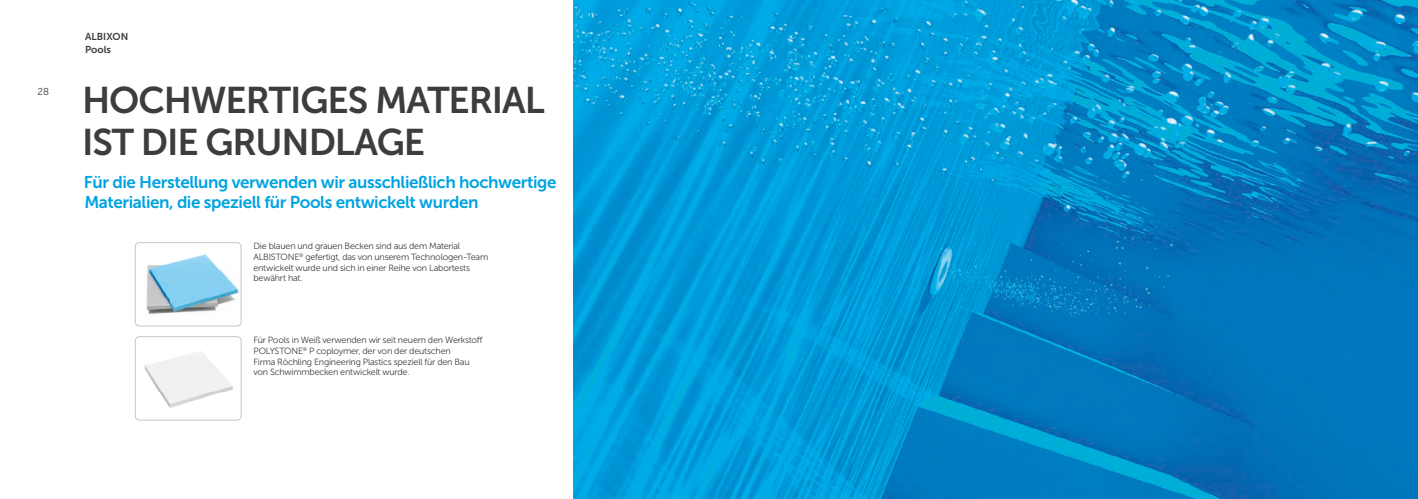
<style>
.page{position:relative;width:1418px;height:499px;background:#fff}
.page>*{position:absolute;margin:0;border:0;box-sizing:border-box;transform-origin:0 0}
.t1{font:37px/42px "Museo Sans 700";letter-spacing:-.03em;color:#3d3d3c}
.t2{font:17px/20.4px "Museo Sans 700";letter-spacing:-.025em;color:#00a3e2}
.t3{font:10px/12.5px "Museo Sans 700";color:#3d3d3c}
.t4{font:10px "Museo Sans 300";color:#3d3d3c}
.t5{font:9px/10.8px "Museo Sans 300";letter-spacing:-.02em;color:#3d3d3c}
</style>
<div class="page">
<img style="left:135px;top:243px;width:106px;height:83px">
<div style="left:135px;top:242px;width:106px;height:84px;border:1px solid #c7c7c6;border-radius:4px"></div>
<img style="left:135px;top:337px;width:106px;height:83px">
<div style="left:135px;top:336px;width:106px;height:84px;border:1px solid #c7c7c6;border-radius:4px"></div>
<img style="left:574px;top:0;width:843px;height:499px">
<p class="t4" style="left:38px;top:87px;width:13px">28</p>
<p class="t3" style="left:85px;top:30px;width:45px">ALBIXON<br>Pools</p>
<h1 class="t1" style="left:82px;top:79px;width:464px">HOCHWERTIGES MATERIAL<br>IST DIE GRUNDLAGE</h1>
<h2 class="t2" style="left:84px;top:172px;width:474px">Für die Herstellung verwenden wir ausschließlich hochwertige<br>Materialien, die speziell für Pools entwickelt wurden</h2>
<p class="t5" style="left:253px;top:240px;width:236px">Die blauen und grauen Becken sind aus dem Material ALBISTONE<sup>®</sup> gefertigt, das von unserem Technologen-Team entwickelt wurde und sich in einer Reihe von Labortests bewährt hat.</p>
<p class="t5" style="left:253px;top:335px;width:231px">Für Pools in Weiß verwenden wir seit neuem den Werkstoff POLYSTONE<sup>®</sup> P coploymer, der von der deutschen<br>Firma Röchling Engineering Plastics speziell für den Bau von Schwimmbecken entwickelt wurde.</p>
</div>
